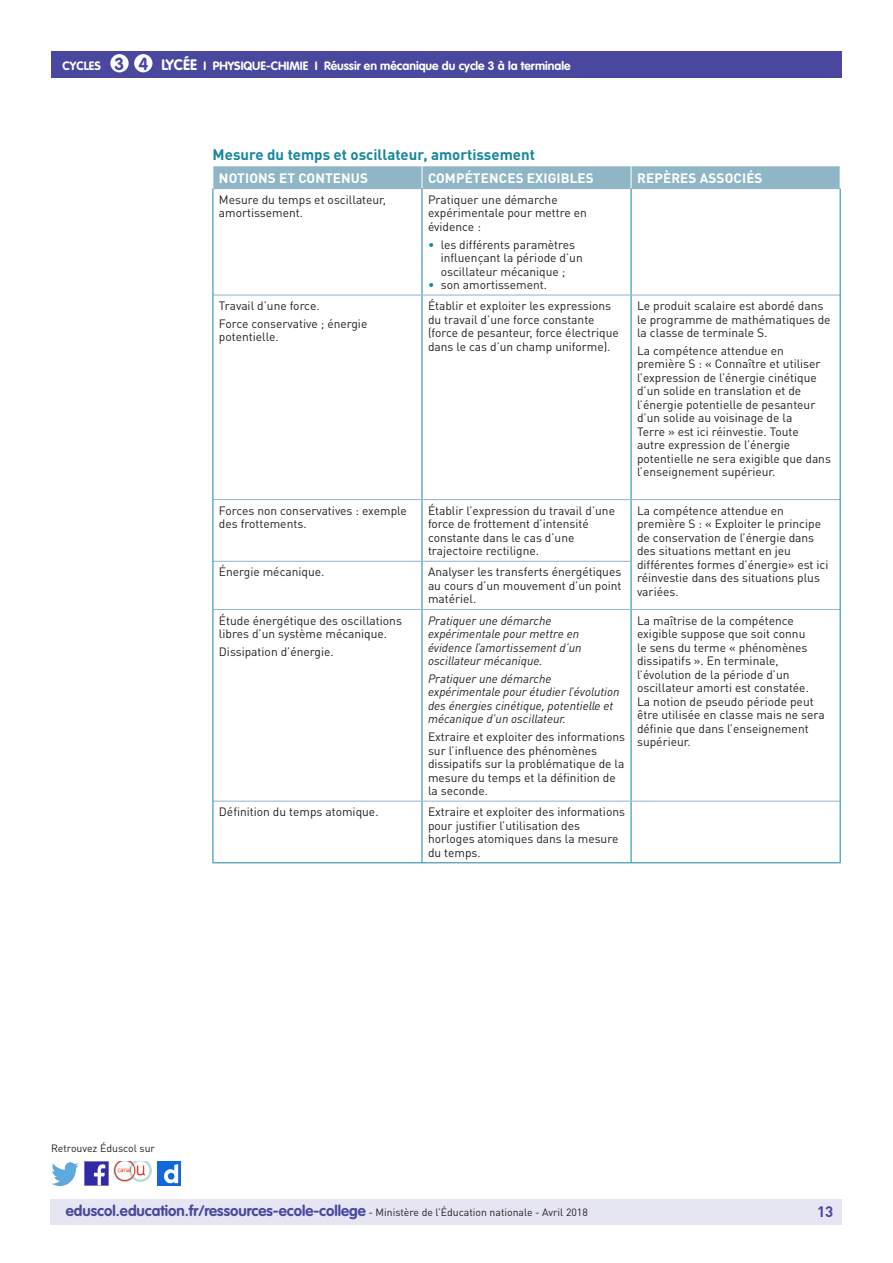
<style>
.page{position:relative;width:893px;height:1263px;background:#fff}
.page>*{position:absolute;margin:0;border:0;box-sizing:border-box;transform-origin:0 0}
.t1{font:700 17.25px "VAG Rounded Std";color:#4a489e}
.t2{font:700 15px "VAG Rounded Std";color:#4a489e}
._05_Titre_de_niveau{font:700 15px "DIN Pro";color:#16879f}
.t3{font:700 15px "DIN Pro";color:#4a489e}
.Titre_têtière_tablea{font:700 13.5px "DIN Pro";letter-spacing:.01em;color:#fff}
.Texte_courant_tablea{font:12px/13.5px "DIN Pro";color:#231f20}
.Texte_courant_tablea-2{font:italic 12px/13.5px "DIN Pro";color:#231f20}
.t4{font:700 12px "VAG Rounded Std";color:#fff}
.t5{font:10.5px "DIN Pro";color:#231f20}
.s1{font-size:17.25px;color:#4a489e}
.s2{font-size:15px}
.s3{color:#16879f}
.s4{font-family:"DIN Pro";font-weight:400;font-size:10.5px;color:#231f20}
</style>
<div class="page">
<div style="left:50px;top:1199px;width:791px;height:26px;background:#e6e5f2"></div>
<div style="left:51px;top:51px;width:791px;height:27px;background:#4a489e"></div>
<div style="left:110px;top:54px;width:19px;height:18px;background:#fff;border-radius:50%"></div>
<img style="left:85px;top:1162px;width:23px;height:23px">
<img style="left:51px;top:1163px;width:28px;height:22px">
<img style="left:158px;top:1162px;width:22px;height:23px">
<img style="left:114px;top:1162px;width:38px;height:19px">
<div style="left:134px;top:54px;width:18px;height:18px;background:#fff;border-radius:50%"></div>
<hr style="left:422px;top:189px;width:1px;height:106px;background:#16879f">
<hr style="left:631px;top:189px;width:1px;height:106px;background:#16879f">
<hr style="left:422px;top:295px;width:1px;height:204px;background:#16879f">
<hr style="left:631px;top:295px;width:1px;height:204px;background:#16879f">
<hr style="left:422px;top:500px;width:1px;height:61px;background:#16879f">
<hr style="left:631px;top:500px;width:1px;height:61px;background:#16879f">
<hr style="left:422px;top:562px;width:1px;height:47px;background:#16879f">
<hr style="left:631px;top:561px;width:1px;height:48px;background:#16879f">
<hr style="left:422px;top:610px;width:1px;height:191px;background:#16879f">
<hr style="left:631px;top:610px;width:1px;height:191px;background:#16879f">
<hr style="left:422px;top:801px;width:1px;height:61px;background:#16879f">
<hr style="left:631px;top:801px;width:1px;height:61px;background:#16879f">
<hr style="left:213px;top:295px;width:209px;height:1px;background:#8fb6c6">
<hr style="left:422px;top:295px;width:209px;height:1px;background:#8fb6c6">
<hr style="left:631px;top:295px;width:209px;height:1px;background:#8fb6c6">
<hr style="left:213px;top:499px;width:209px;height:1px;background:#8fb6c6">
<hr style="left:422px;top:499px;width:209px;height:1px;background:#8fb6c6">
<hr style="left:631px;top:499px;width:209px;height:1px;background:#8fb6c6">
<hr style="left:213px;top:561px;width:209px;height:1px;background:#8fb6c6">
<hr style="left:422px;top:561px;width:209px;height:1px;background:#8fb6c6">
<hr style="left:213px;top:609px;width:209px;height:1px;background:#8fb6c6">
<hr style="left:422px;top:609px;width:209px;height:1px;background:#8fb6c6">
<hr style="left:631px;top:609px;width:209px;height:1px;background:#8fb6c6">
<hr style="left:213px;top:801px;width:209px;height:1px;background:#8fb6c6">
<hr style="left:422px;top:801px;width:209px;height:1px;background:#8fb6c6">
<hr style="left:631px;top:801px;width:209px;height:1px;background:#8fb6c6">
<hr style="left:213px;top:189px;width:1px;height:106px;background:#16879f">
<hr style="left:840px;top:189px;width:1px;height:106px;background:#16879f">
<hr style="left:213px;top:295px;width:1px;height:205px;background:#16879f">
<hr style="left:840px;top:295px;width:1px;height:205px;background:#16879f">
<hr style="left:213px;top:500px;width:1px;height:61px;background:#16879f">
<hr style="left:840px;top:500px;width:1px;height:61px;background:#16879f">
<hr style="left:213px;top:561px;width:1px;height:48px;background:#16879f">
<hr style="left:840px;top:561px;width:1px;height:48px;background:#16879f">
<hr style="left:213px;top:609px;width:1px;height:192px;background:#16879f">
<hr style="left:840px;top:609px;width:1px;height:192px;background:#16879f">
<hr style="left:213px;top:801px;width:1px;height:61px;background:#16879f">
<hr style="left:840px;top:801px;width:1px;height:61px;background:#16879f">
<hr style="left:213px;top:862px;width:209px;height:1px;background:#16879f">
<hr style="left:422px;top:862px;width:209px;height:1px;background:#16879f">
<hr style="left:631px;top:862px;width:209px;height:1px;background:#16879f">
<div style="left:213px;top:166px;width:628px;height:23px;background:#8fb6c6"></div>
<hr style="left:213px;top:188px;width:209px;height:1px;background:#8fb6c6">
<hr style="left:422px;top:188px;width:209px;height:1px;background:#8fb6c6">
<hr style="left:631px;top:188px;width:209px;height:1px;background:#8fb6c6">
<p class="t4" style="left:63px;top:58px;width:63px">CYCLES <span class="s1">3</span></p>
<p class="t4" style="left:161px;top:58px;width:411px"><span class="s2">LYCÉE</span> I PHYSIQUE-CHIMIE I Réussir en mécanique du cycle 3 à la terminale</p>
<h1 class="t1" style="left:138px;top:53px;width:11px">4</h1>
<p class="_05_Titre_de_niveau" style="left:213px;top:145px;width:324px">Mesure du temps et oscillateur, amortissement</p>
<p class="Titre_têtière_tablea" style="left:219px;top:169px;width:151px">NOTIONS ET CONTENUS</p>
<p class="Titre_têtière_tablea" style="left:428px;top:169px;width:167px">COMPÉTENCES EXIGIBLES</p>
<p class="Titre_têtière_tablea" style="left:637px;top:169px;width:127px">REPÈRES ASSOCIÉS</p>
<p class="Texte_courant_tablea" style="left:219px;top:192px;width:169px">Mesure du temps et oscillateur, amortissement.</p>
<p class="Texte_courant_tablea" style="left:428px;top:192px;width:161px">Pratiquer une démarche expérimentale pour mettre en évidence :</p>
<p class="Texte_courant_tablea" style="left:441px;top:237px;width:144px;text-indent:-13px"><span class="s3">•</span> les différents paramètres influençant la période d’un oscillateur mécanique ;</p>
<p class="Texte_courant_tablea" style="left:428px;top:278px;width:121px"><span class="s3">•</span> son amortissement.</p>
<p class="Texte_courant_tablea" style="left:219px;top:299px;width:102px">Travail d’une force.</p>
<p class="Texte_courant_tablea" style="left:219px;top:317px;width:150px">Force conservative ; énergie potentielle.</p>
<p class="Texte_courant_tablea" style="left:428px;top:299px;width:192px">Établir et exploiter les expressions du travail d’une force constante (force de pesanteur, force électrique dans le cas d’un champ uniforme).</p>
<p class="Texte_courant_tablea" style="left:637px;top:299px;width:195px">Le produit scalaire est abordé dans le programme de mathématiques de la classe de terminale S.</p>
<p class="Texte_courant_tablea" style="left:637px;top:344px;width:195px">La compétence attendue en première S : « Connaître et utiliser l’expression de l’énergie cinétique d’un solide en translation et de l’énergie potentielle de pesanteur d’un solide au voisinage de la<br>Terre » est ici réinvestie. Toute<br>autre expression de l’énergie potentielle ne sera exigible que dans l’enseignement supérieur.</p>
<p class="Texte_courant_tablea" style="left:219px;top:503px;width:189px">Forces non conservatives : exemple des frottements.</p>
<p class="Texte_courant_tablea" style="left:428px;top:503px;width:189px">Établir l’expression du travail d’une force de frottement d’intensité constante dans le cas d’une trajectoire rectiligne.</p>
<p class="Texte_courant_tablea" style="left:637px;top:503px;width:193px">La compétence attendue en première S : « Exploiter le principe de conservation de l’énergie dans des situations mettant en jeu différentes formes d’énergie» est ici réinvestie dans des situations plus variées.</p>
<p class="Texte_courant_tablea" style="left:219px;top:565px;width:107px">Énergie mécanique.</p>
<p class="Texte_courant_tablea" style="left:428px;top:565px;width:195px;text-align:justify">Analyser les transferts énergétiques au cours d’un mouvement d’un point matériel.</p>
<p class="Texte_courant_tablea" style="left:219px;top:613px;width:185px">Étude énergétique des oscillations libres d’un système mécanique.</p>
<p class="Texte_courant_tablea" style="left:219px;top:644px;width:116px">Dissipation d’énergie.</p>
<p class="Texte_courant_tablea" style="left:637px;top:613px;width:189px">La maîtrise de la compétence exigible suppose que soit connu<br>le sens du terme « phénomènes dissipatifs ». En terminale, l’évolution de la période d’un oscillateur amorti est constatée.<br>La notion de pseudo période peut être utilisée en classe mais ne sera définie que dans l’enseignement supérieur.</p>
<p class="Texte_courant_tablea-2" style="left:428px;top:613px;width:155px">Pratiquer une démarche expérimentale pour mettre en évidence l’amortissement d’un oscillateur mécanique.</p>
<p class="Texte_courant_tablea-2" style="left:428px;top:672px;width:193px">Pratiquer une démarche expérimentale pour étudier l’évolution des énergies cinétique, potentielle et mécanique d’un oscillateur.</p>
<p class="Texte_courant_tablea" style="left:428px;top:730px;width:199px">Extraire et exploiter des informations sur l’influence des phénomènes dissipatifs sur la problématique de la mesure du temps et la définition de la seconde.</p>
<p class="Texte_courant_tablea" style="left:219px;top:805px;width:161px">Définition du temps atomique.</p>
<p class="Texte_courant_tablea" style="left:428px;top:805px;width:199px">Extraire et exploiter des informations pour justifier l’utilisation des horloges atomiques dans la mesure du temps.</p>
<p class="t5" style="left:51px;top:1141px;width:106px">Retrouvez Éduscol sur</p>
<p class="t2" style="left:66px;top:1202px;width:523px">eduscol.education.fr/ressources-ecole-college <span class="s4">- Ministère de l’Éducation nationale - Avril 2018</span></p>
<p class="t3" style="left:817px;top:1201px;width:18px">13</p>
</div>
